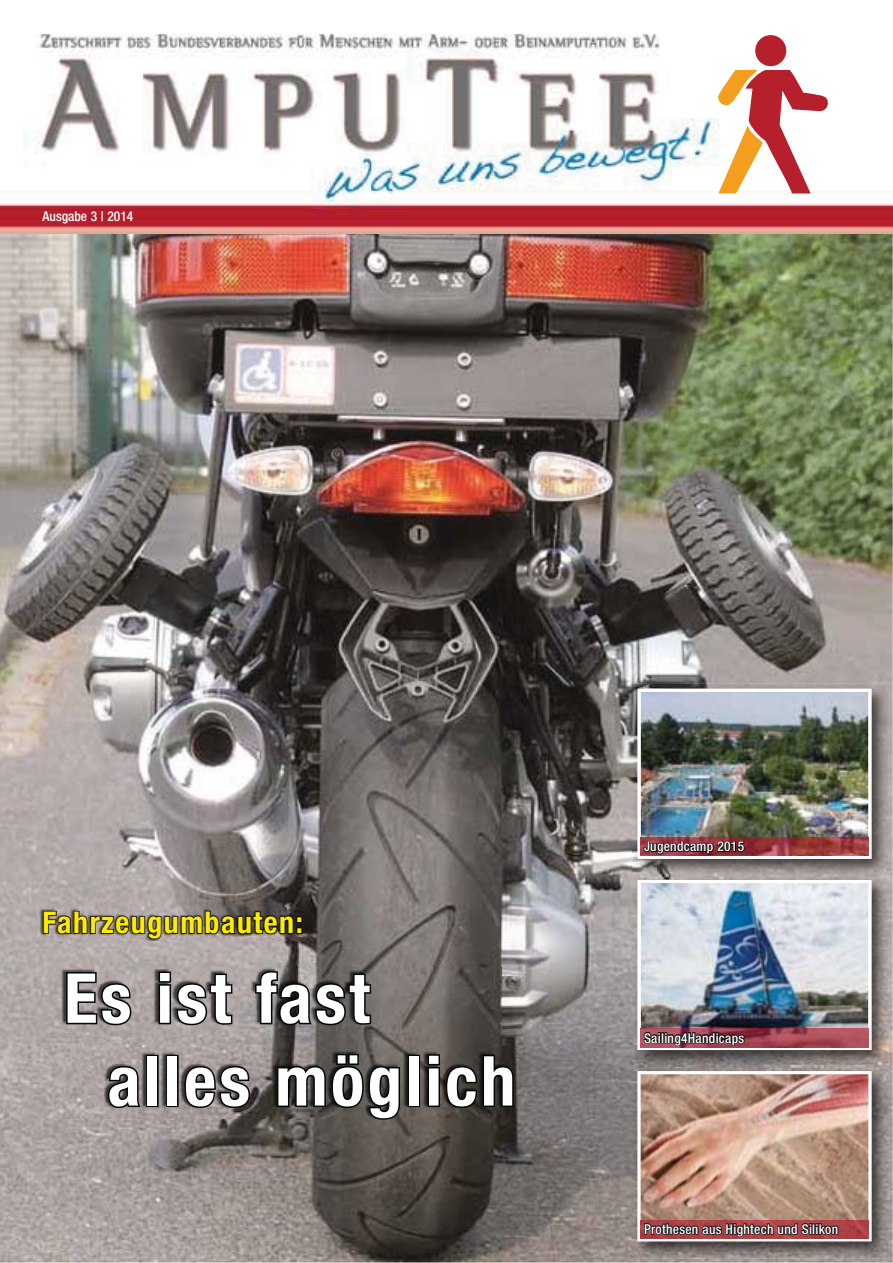
<style>
.page{position:relative;width:893px;height:1263px;background:#fff}
.page>*{position:absolute;margin:0;border:0;box-sizing:border-box;transform-origin:0 0}
.t1{font:700 condensed 69px/82.8px "Helvetica Neue";letter-spacing:.05em;color:#fff}
.t2{font:700 condensed 30px "Helvetica Neue";letter-spacing:.05em;color:#fdec01}
.t3{font:500 condensed 13.5px "Helvetica Neue";letter-spacing:.02em;color:#fff}
.t4{font:500 condensed 13.5px "Helvetica Neue";color:#fff}
</style>
<div class="page">
<img style="left:0;top:34px;width:893px;height:200px">
<svg style="left:718px;top:70px;width:110px;height:123px"></svg>
<div style="left:755px;top:35px;width:31px;height:31px;background:#b61f2c;border-radius:50%"></div>
<img style="left:0;top:234px;width:893px;height:1029px">
<img style="left:39px;top:908px;width:263px;height:33px">
<svg style="left:42px;top:910px;width:261px;height:30px;background:#575352"></svg>
<img style="left:632px;top:876px;width:257px;height:190px">
<img style="left:638px;top:880px;width:233px;height:170px">
<img style="left:632px;top:1068px;width:257px;height:191px">
<img style="left:632px;top:1066px;width:257px;height:2px">
<img style="left:638px;top:1071px;width:233px;height:170px">
<img style="left:632px;top:683px;width:257px;height:191px">
<img style="left:632px;top:874px;width:257px;height:2px">
<img style="left:638px;top:689px;width:233px;height:170px">
<img style="left:61px;top:967px;width:451px;height:152px">
<svg style="left:65px;top:970px;width:169px;height:57px;background:#5f5b5a"></svg>
<svg style="left:254px;top:970px;width:119px;height:57px;background:#3b3938"></svg>
<svg style="left:106px;top:1053px;width:146px;height:57px;background:#504d4c"></svg>
<svg style="left:275px;top:1052px;width:85px;height:57px;background:#2f2d2b"></svg>
<div style="left:331px;top:1066px;width:33px;height:42px;border:3px solid #040809;border-radius:50%"></div>
<div style="left:341px;top:1072px;width:13px;height:30px;border:3px solid #040809;border-radius:50%"></div>
<svg style="left:367px;top:1053px;width:148px;height:68px;background:#2d2b28"></svg>
<p class="t4" style="left:43px;top:212px;width:92px">Ausgabe 3 | 2014</p>
<h2 class="t2" style="left:43px;top:912px;width:262px">Fahrzeugumbauten:</h2>
<h1 class="t1" style="left:107px;top:963px;width:409px;text-indent:-43px">Es ist fast alles möglich</h1>
<p class="t3" style="left:644px;top:842px;width:102px">Jugendcamp 2015</p>
<p class="t3" style="left:644px;top:1033px;width:102px">Sailing4Handicaps</p>
<p class="t3" style="left:644px;top:1224px;width:196px">Prothesen aus Hightech und Silikon</p>
</div>
